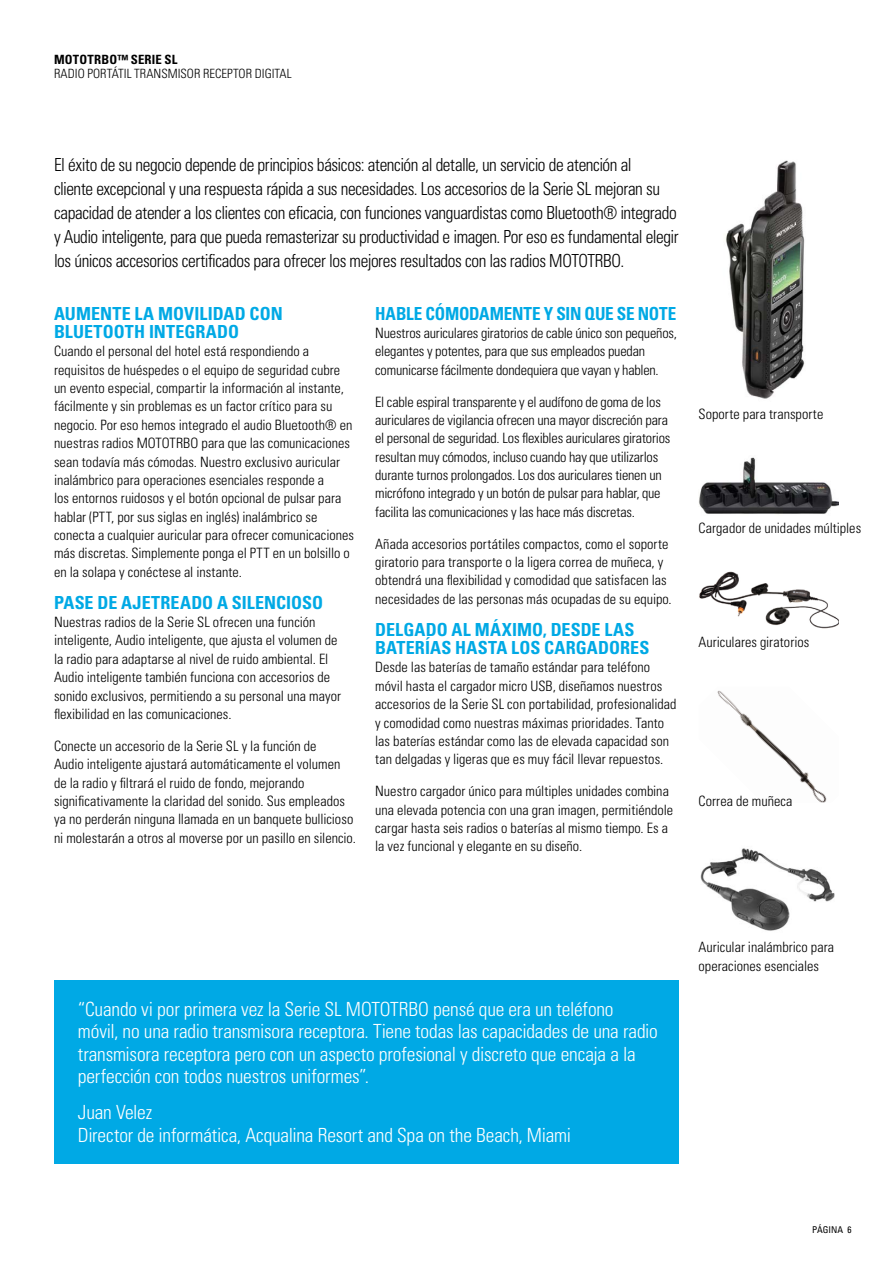
<style>
.page{position:relative;width:893px;height:1263px;background:#fff}
.page>*{position:absolute;margin:0;border:0;box-sizing:border-box;transform-origin:0 0}
.t1{font:300 condensed 19.5px/22.5px "Univers";letter-spacing:-.01em;color:#fff}
.t2{font:300 condensed 18px/24px "Univers";letter-spacing:-.025em;color:#000;scale:.96 1}
.t3{font:700 condensed 18px/18.5px "Univers";color:#00a9e5}
.t4{font:700 condensed 18px "Univers";color:#00a9e5;scale:.95 1}
.t5{font:300 condensed 14.25px/18.3px "Univers";color:#000}
.t6{font:300 condensed 12.75px "Univers";letter-spacing:.005em;color:#000}
.t7{font:700 condensed 12.75px "Univers";letter-spacing:.015em;color:#000}
.t8{font:condensed 9.3px "Univers";color:#000}
</style>
<div class="page">
<div style="left:54px;top:980px;width:624px;height:184px;background:#00a9e5"></div>
<img style="left:726px;top:160px;width:79px;height:239px">
<img style="left:699px;top:457px;width:140px;height:57px">
<img style="left:699px;top:571px;width:140px;height:58px">
<img style="left:717px;top:690px;width:110px;height:113px">
<img style="left:700px;top:848px;width:135px;height:83px">
<p class="t7" style="left:54px;top:52px;width:125px">MOTOTRBO™ SERIE SL</p>
<p class="t6" style="left:54px;top:66px;width:239px">RADIO PORTÁTIL TRANSMISOR RECEPTOR DIGITAL</p>
<p class="t2" style="left:54px;top:153px;width:652px">El éxito de su negocio depende de principios básicos: atención al detalle, un servicio de atención al<br>cliente excepcional y una respuesta rápida a sus necesidades. Los accesorios de la Serie SL mejoran su capacidad de atender a los clientes con eficacia, con funciones vanguardistas como Bluetooth® integrado y Audio inteligente, para que pueda remasterizar su productividad e imagen. Por eso es fundamental elegir los únicos accesorios certificados para ofrecer los mejores resultados con las radios MOTOTRBO.</p>
<p class="t3" style="left:54px;top:304px;width:230px">AUMENTE LA MOVILIDAD CON<br>BLUETOOTH INTEGRADO</p>
<p class="t5" style="left:54px;top:342px;width:302px">Cuando el personal del hotel está respondiendo a requisitos de huéspedes o el equipo de seguridad cubre un evento especial, compartir la información al instante, fácilmente y sin problemas es un factor crítico para su negocio. Por eso hemos integrado el audio Bluetooth® en nuestras radios MOTOTRBO para que las comunicaciones sean todavía más cómodas. Nuestro exclusivo auricular inalámbrico para operaciones esenciales responde a<br>los entornos ruidosos y el botón opcional de pulsar para hablar (PTT, por sus siglas en inglés) inalámbrico se conecta a cualquier auricular para ofrecer comunicaciones más discretas. Simplemente ponga el PTT en un bolsillo o en la solapa y conéctese al instante.</p>
<p class="t3" style="left:54px;top:593px;width:271px">PASE DE AJETREADO A SILENCIOSO</p>
<p class="t5" style="left:54px;top:613px;width:289px">Nuestras radios de la Serie SL ofrecen una función inteligente, Audio inteligente, que ajusta el volumen de la radio para adaptarse al nivel de ruido ambiental. El Audio inteligente también funciona con accesorios de sonido exclusivos, permitiendo a su personal una mayor flexibilidad en las comunicaciones.</p>
<p class="t5" style="left:54px;top:736px;width:303px">Conecte un accesorio de la Serie SL y la función de<br>Audio inteligente ajustará automáticamente el volumen de la radio y filtrará el ruido de fondo, mejorando significativamente la claridad del sonido. Sus empleados ya no perderán ninguna llamada en un banquete bullicioso ni molestarán a otros al moverse por un pasillo en silencio.</p>
<p class="t4" style="left:375px;top:302px;width:318px">HABLE CÓMODAMENTE Y SIN QUE SE NOTE</p>
<p class="t5" style="left:375px;top:323px;width:303px">Nuestros auriculares giratorios de cable único son pequeños, elegantes y potentes, para que sus empleados puedan comunicarse fácilmente dondequiera que vayan y hablen.</p>
<p class="t5" style="left:375px;top:392px;width:297px">El cable espiral transparente y el audífono de goma de los auriculares de vigilancia ofrecen una mayor discreción para el personal de seguridad. Los flexibles auriculares giratorios resultan muy cómodos, incluso cuando hay que utilizarlos durante turnos prolongados. Los dos auriculares tienen un micrófono integrado y un botón de pulsar para hablar, que facilita las comunicaciones y las hace más discretas.</p>
<p class="t5" style="left:375px;top:534px;width:298px">Añada accesorios portátiles compactos, como el soporte giratorio para transporte o la ligera correa de muñeca, y obtendrá una flexibilidad y comodidad que satisfacen las necesidades de las personas más ocupadas de su equipo.</p>
<p class="t3" style="left:375px;top:620px;width:276px">DELGADO AL MÁXIMO, DESDE LAS<br>BATERÍAS HASTA LOS CARGADORES</p>
<p class="t5" style="left:375px;top:658px;width:303px">Desde las baterías de tamaño estándar para teléfono móvil hasta el cargador micro USB, diseñamos nuestros accesorios de la Serie SL con portabilidad, profesionalidad y comodidad como nuestras máximas prioridades. Tanto las baterías estándar como las de elevada capacidad son tan delgadas y ligeras que es muy fácil llevar repuestos.</p>
<p class="t5" style="left:375px;top:782px;width:300px">Nuestro cargador único para múltiples unidades combina una elevada potencia con una gran imagen, permitiéndole cargar hasta seis radios o baterías al mismo tiempo. Es a la vez funcional y elegante en su diseño.</p>
<p class="t5" style="left:699px;top:404px;width:126px">Soporte para transporte</p>
<p class="t5" style="left:699px;top:518px;width:164px">Cargador de unidades múltiples</p>
<p class="t5" style="left:699px;top:633px;width:112px">Auriculares giratorios</p>
<p class="t5" style="left:699px;top:792px;width:96px">Correa de muñeca</p>
<p class="t1" style="left:78px;top:997px;width:581px">“Cuando vi por primera vez la Serie SL MOTOTRBO pensé que era un teléfono móvil, no una radio transmisora receptora. Tiene todas las capacidades de una radio transmisora receptora pero con un aspecto profesional y discreto que encaja a la perfección con todos nuestros uniformes”.</p>
<h1 class="t1" style="left:78px;top:1101px;width:495px">Juan Velez<br>Director de informática, Acqualina Resort and Spa on the Beach, Miami</h1>
<p class="t5" style="left:699px;top:938px;width:137px">Auricular inalámbrico para operaciones esenciales</p>
<p class="t8" style="left:812px;top:1224px;width:41px">PÁGINA 6</p>
</div>
